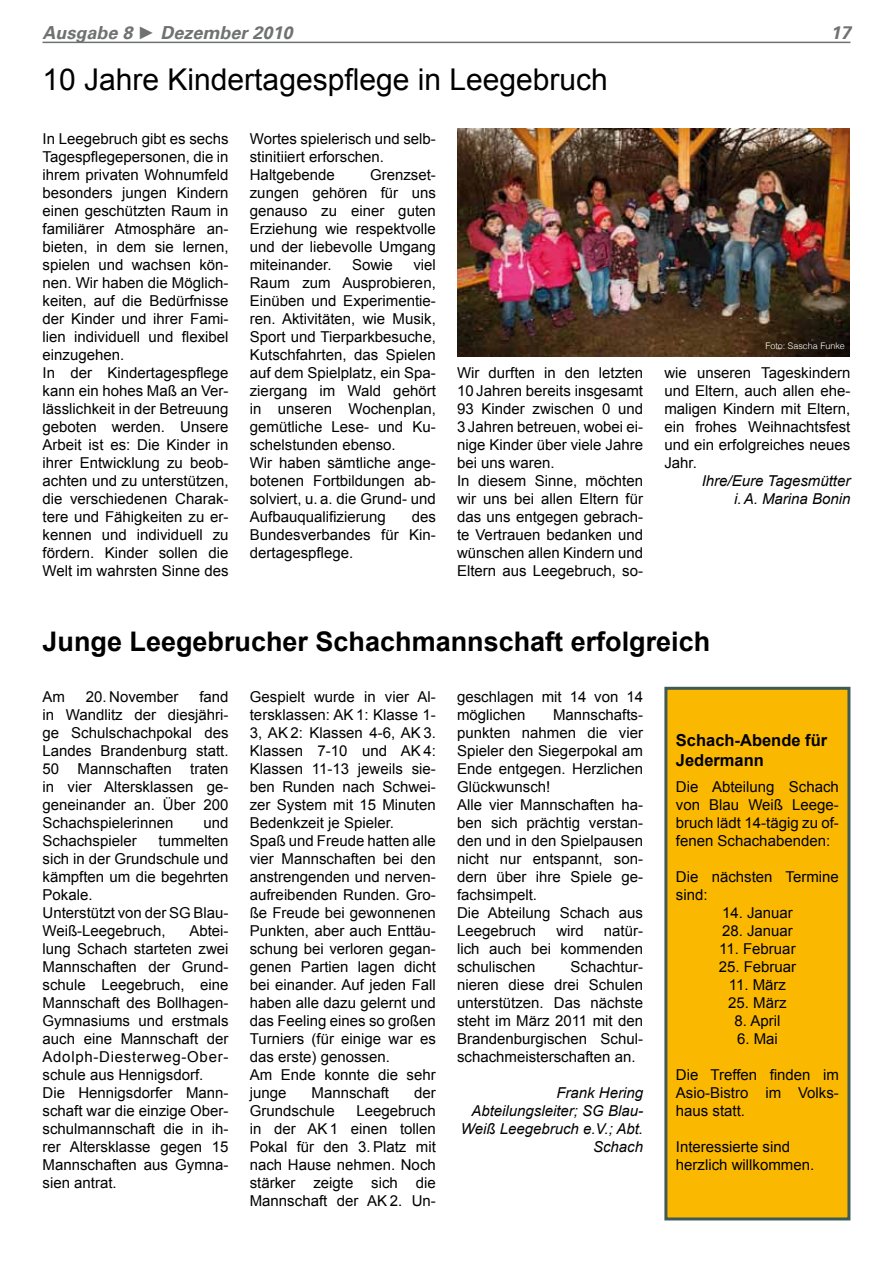
<style>
.page{position:relative;width:893px;height:1263px;background:#fff}
.page>*{position:absolute;margin:0;border:0;box-sizing:border-box;transform-origin:0 0}
.t1{font:30px "Arial";color:#000}
.t2{font:700 27px "Arial";color:#000}
.t3{font:italic 700 18px "Univers";color:#707172}
.t4{font:700 16.5px/19.8px "Arial";color:#000}
.t5{font:15px/18px "Arial";color:#000}
.t6{font:italic 15px/18px "Arial";color:#000;text-align:right}
.t7{font:300 9px "Helvetica";color:#fff}
.s1{font-family:"Arial"}
</style>
<div class="page">
<hr style="left:43px;top:42px;width:807px;height:1px;background:#707172">
<img style="left:457px;top:129px;width:393px;height:227px">
<div style="left:666px;top:688px;width:183px;height:531px;background:#fab900"></div>
<div style="left:664px;top:687px;width:186px;height:533px;border:3px solid #3f5b56"></div>
<p class="t3" style="left:43px;top:22px;width:251px">Ausgabe 8 <span class="s1">►</span> Dezember 2010</p>
<p class="t3" style="left:830px;top:22px;width:22px">17</p>
<h1 class="t1" style="left:43px;top:60px;width:567px">10 Jahre Kindertagespflege in Leegebruch</h1>
<p class="t5" style="left:43px;top:130px;width:188px">In Leegebruch gibt es sechs<br>Tagespflegepersonen, die in ihrem privaten Wohnumfeld besonders jungen Kindern einen geschützten Raum in familiärer Atmosphäre an&shy;bieten, in dem sie lernen, spielen und wachsen kön&shy;nen. Wir haben die Möglich&shy;keiten, auf die Bedürfnisse der Kinder und ihrer Fami&shy;lien individuell und flexibel einzugehen.<br>In der Kindertagespflege kann ein hohes Maß an Ver&shy;lässlichkeit in der Betreuung geboten werden. Unsere<br>Arbeit ist es: Die Kinder in ihrer Entwicklung zu beob&shy;achten und zu unterstützen, die verschiedenen Charak&shy;tere und Fähigkeiten zu er&shy;kennen und individuell zu fördern. Kinder sollen die<br>Welt im wahrsten Sinne des</p>
<p class="t5" style="left:250px;top:130px;width:188px">Wortes spielerisch und selb&shy;stinitiiert erforschen.<br>Haltgebende</p>
<p class="t5" style="left:250px;top:166px;width:188px;text-align:justify;text-indent:120px">Grenzset&shy;zungen gehören für uns genauso zu einer guten Erziehung wie respektvolle und der liebevolle Umgang miteinander.</p>
<p class="t5" style="left:352px;top:256px;width:42px">Sowie</p>
<p class="t5" style="left:250px;top:256px;width:188px;text-indent:164px">viel<br>Raum zum Ausprobieren,<br>Einüben und Experimentie&shy;ren. Aktivitäten, wie Musik,<br>Sport und Tierparkbesuche,<br>Kutschfahrten, das Spielen auf dem Spielplatz, ein Spa&shy;ziergang im Wald gehört in unseren Wochenplan, gemütliche Lese- und Ku&shy;schelstunden ebenso.<br>Wir haben sämtliche ange&shy;botenen Fortbildungen ab&shy;solviert, u. a. die Grund- und<br>Aufbauqualifizierung</p>
<p class="t7" style="left:765px;top:341px;width:81px">Foto: Sascha Funke</p>
<p class="t5" style="left:457px;top:364px;width:188px">Wir durften in den letzten<br>10 Jahren bereits insgesamt<br>93 Kinder zwischen 0 und<br>3 Jahren betreuen, wobei ei&shy;nige Kinder über viele Jahre bei uns waren.<br>In diesem Sinne, möchten wir uns bei allen Eltern für das uns entgegen gebrach&shy;te Vertrauen bedanken und wünschen allen Kindern und<br>Eltern aus Leegebruch, so-</p>
<p class="t5" style="left:664px;top:364px;width:188px;text-align:justify">wie unseren Tageskindern und Eltern, auch allen ehe&shy;maligen Kindern mit Eltern, ein frohes Weihnachtsfest und ein erfolgreiches neues Jahr.</p>
<p class="t6" style="left:702px;top:472px;width:150px">Ihre/Eure Tagesmütter i.A. Marina Bonin</p>
<p class="t5" style="left:250px;top:508px;width:188px;text-align:justify;text-indent:162px">des Bundesverbandes für Kin&shy;dertagespflege.</p>
<h2 class="t2" style="left:43px;top:624px;width:669px">Junge Leegebrucher Schachmannschaft erfolgreich</h2>
<p class="t5" style="left:43px;top:688px;width:24px">Am</p>
<p class="t5" style="left:86px;top:688px;width:94px">20. November</p>
<p class="t5" style="left:43px;top:688px;width:188px;text-align:justify;text-indent:157px">fand in Wandlitz der diesjähri&shy;ge Schulschachpokal des Landes Brandenburg statt.<br>50 Mannschaften traten in vier Altersklassen ge&shy;geneinander an. Über 200<br>Schachspielerinnen</p>
<p class="t5" style="left:250px;top:688px;width:188px">Gespielt wurde in vier Al&shy;tersklassen: AK 1: Klasse 1-<br>3, AK 2: Klassen 4-6, AK 3.<br>Klassen 7-10 und AK 4:<br>Klassen 11-13 jeweils sie&shy;ben Runden nach Schwei&shy;zer System mit 15 Minuten<br>Bedenkzeit je Spieler.<br>Spaß und Freude hatten alle vier Mannschaften bei den anstrengenden und nerven&shy;aufreibenden Runden. Gro&shy;ße Freude bei gewonnenen<br>Punkten, aber auch Enttäu&shy;schung bei verloren gegan&shy;genen Partien lagen dicht bei einander. Auf jeden Fall haben alle dazu gelernt und das Feeling eines so großen<br>Turniers (für einige war es das erste) genossen.<br>Am Ende konnte die sehr junge</p>
<p class="t5" style="left:457px;top:688px;width:187px">geschlagen mit 14 von 14 möglichen</p>
<p class="t5" style="left:457px;top:706px;width:188px;text-indent:96px">Mannschafts&shy;punkten nahmen die vier<br>Spieler den Siegerpokal am<br>Ende entgegen. Herzlichen<br>Glückwunsch!<br>Alle vier Mannschaften ha&shy;ben sich prächtig verstan&shy;den und in den Spielpausen nicht nur entspannt, son&shy;dern über ihre Spiele ge&shy;fachsimpelt.<br>Die Abteilung Schach aus<br>Leegebruch</p>
<p class="t4" style="left:676px;top:731px;width:153px">Schach-Abende für<br>Jedermann</p>
<p class="t5" style="left:676px;top:778px;width:165px;text-align:justify">Die Abteilung Schach von Blau Weiß Leege&shy;bruch lädt 14-tägig zu of&shy;fenen Schachabenden:</p>
<p class="t5" style="left:676px;top:868px;width:164px">Die nächsten Termine sind:</p>
<p class="t5" style="left:722px;top:904px;width:72px">14. Januar</p>
<p class="t5" style="left:722px;top:922px;width:72px">28. Januar</p>
<p class="t5" style="left:719px;top:940px;width:78px">11. Februar</p>
<p class="t5" style="left:719px;top:958px;width:79px">25. Februar</p>
<p class="t5" style="left:729px;top:976px;width:59px">11. März</p>
<p class="t5" style="left:728px;top:994px;width:60px">25. März</p>
<p class="t5" style="left:734px;top:1012px;width:47px">8. April</p>
<p class="t5" style="left:737px;top:1030px;width:42px">6. Mai</p>
<p class="t5" style="left:676px;top:1066px;width:165px;text-align:justify">Die Treffen finden im Asio-Bistro im Volks&shy;haus statt.</p>
<p class="t5" style="left:676px;top:1138px;width:140px">Interessierte sind herzlich willkommen.</p>
<p class="t5" style="left:204px;top:814px;width:27px">und</p>
<p class="t5" style="left:43px;top:832px;width:96px">Schachspieler</p>
<p class="t5" style="left:43px;top:832px;width:188px;text-indent:116px">tummelten sich in der Grundschule und kämpften um die begehrten<br>Pokale.<br>Unterstützt von der SG Blau-<br>Weiß-Leegebruch,</p>
<p class="t5" style="left:457px;top:922px;width:188px;text-align:justify;text-indent:147px">natür&shy;lich auch bei kommenden schulischen</p>
<p class="t5" style="left:43px;top:922px;width:188px;text-indent:147px">Abtei&shy;lung Schach starteten zwei<br>Mannschaften der Grund&shy;schule Leegebruch, eine<br>Mannschaft des Bollhagen-<br>Gymnasiums und erstmals auch eine Mannschaft der<br>Adolph-Diesterweg-Ober&shy;schule aus Hennigsdorf.<br>Die Hennigsdorfer Mann&shy;schaft war die einzige Ober&shy;schulmannschaft die in ih&shy;rer Altersklasse gegen 15<br>Mannschaften aus Gymna&shy;sien antrat.</p>
<p class="t5" style="left:556px;top:922px;width:29px">wird</p>
<p class="t5" style="left:457px;top:958px;width:188px;text-align:justify;text-indent:113px">Schachtur&shy;nieren diese drei Schulen unterstützen. Das nächste steht im März 2011 mit den Brandenburgischen Schul&shy;schachmeisterschaften an.</p>
<p class="t6" style="left:461px;top:1084px;width:184px">Frank Hering<br>Abteilungsleiter; SG Blau-<br>Weiß Leegebruch e.V.; Abt.<br>Schach</p>
<p class="t5" style="left:312px;top:1084px;width:79px">Mannschaft</p>
<p class="t5" style="left:414px;top:1084px;width:23px">der</p>
<p class="t5" style="left:250px;top:1102px;width:87px">Grundschule</p>
<p class="t5" style="left:250px;top:1102px;width:188px;text-align:justify;text-indent:107px">Leegebruch in der AK 1 einen tollen Pokal für den 3. Platz mit nach Hause nehmen. Noch stärker zeigte sich die Mannschaft der AK 2. Un-</p>
</div>
